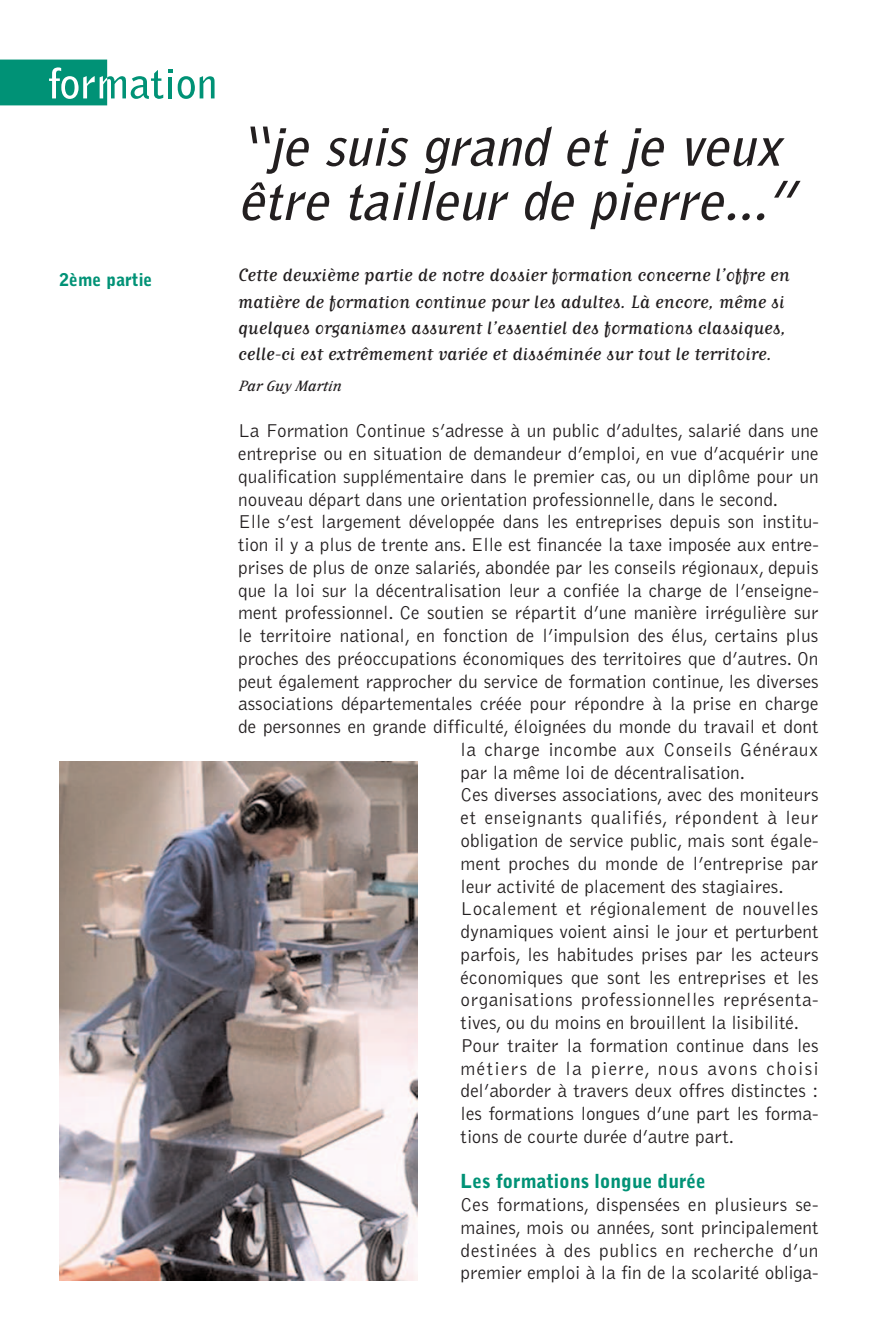
<style>
.page{position:relative;width:893px;height:1340px;background:#fff}
.page>*{position:absolute;margin:0;border:0;box-sizing:border-box;transform-origin:0 0}
.t1{font:italic 700 52.5px/54.2px "Bell Gothic";color:#231f20}
.t2{font:21px/26.2px "Matrix Script";color:#231f20}
.t3{font:300 19.25px/22.8px "Bell Gothic";color:#231f20;text-align:justify}
.t4{font:300 19.25px "Bell Gothic";letter-spacing:.03em;color:#231f20}
.t5{font:300 19.25px "Bell Gothic";letter-spacing:.025em;color:#231f20}
.t6{font:300 19.25px "Bell Gothic";letter-spacing:.07em;color:#231f20}
.t7{font:900 19.25px "Bell Gothic";color:#009276}
.t8{font:italic 17.5px "Matrix Script";color:#231f20}
.t9{font:900 17.5px "Bell Gothic";color:#009276}
</style>
<div class="page">
<svg style="left:0;top:60px;width:215px;height:45px"></svg>
<img style="left:60px;top:761px;width:358px;height:519px">
<p class="t9" style="left:60px;top:273px;width:94px">2ème partie</p>
<h1 class="t1" style="left:238px;top:123px;width:569px">“je suis grand et je veux être tailleur de pierre...”</h1>
<p class="t2" style="left:238px;top:261px;width:553px">Cette deuxième partie de notre dossier formation concerne l’offre en matière de formation continue pour les adultes. Là encore, même si quelques organismes assurent l’essentiel des formations classiques, celle-ci est extrêmement variée et disséminée sur tout le territoire.</p>
<p class="t8" style="left:238px;top:375px;width:106px">Par Guy Martin</p>
<p class="t3" style="left:238px;top:420px;width:582px">La Formation Continue s’adresse à un public d’adultes, salarié dans une</p>
<p class="t3" style="left:238px;top:443px;width:582px">entreprise ou en situation de demandeur d’emploi, en vue d’acquérir une</p>
<p class="t3" style="left:238px;top:466px;width:582px">qualification supplémentaire dans le premier cas, ou un diplôme pour un</p>
<p class="t3" style="left:238px;top:489px;width:542px">nouveau départ dans une orientation professionnelle, dans le second.</p>
<p class="t3" style="left:238px;top:511px;width:582px">Elle s’est largement développée dans les entreprises depuis son institu-</p>
<p class="t3" style="left:238px;top:534px;width:582px">tion il y a plus de trente ans. Elle est financée la taxe imposée aux entre-</p>
<p class="t3" style="left:238px;top:557px;width:582px">prises de plus de onze salariés, abondée par les conseils régionaux, depuis</p>
<p class="t3" style="left:238px;top:580px;width:582px">que la loi sur la décentralisation leur a confiée la charge de l’enseigne-</p>
<p class="t3" style="left:238px;top:602px;width:582px">ment professionnel. Ce soutien se répartit d’une manière irrégulière sur</p>
<p class="t3" style="left:238px;top:625px;width:582px">le territoire national, en fonction de l’impulsion des élus, certains plus</p>
<p class="t3" style="left:238px;top:648px;width:582px">proches des préoccupations économiques des territoires que d’autres. On</p>
<p class="t3" style="left:238px;top:671px;width:582px">peut également rapprocher du service de formation continue, les diverses</p>
<p class="t3" style="left:238px;top:693px;width:582px">associations départementales créée pour répondre à la prise en charge</p>
<p class="t3" style="left:238px;top:716px;width:582px">de personnes en grande difficulté, éloignées du monde du travail et dont</p>
<p class="t5" style="left:461px;top:742px;width:359px">la charge incombe aux Conseils Généraux</p>
<p class="t3" style="left:461px;top:762px;width:286px">par la même loi de décentralisation.</p>
<p class="t3" style="left:461px;top:784px;width:359px">Ces diverses associations, avec des moniteurs</p>
<p class="t4" style="left:461px;top:810px;width:359px">et enseignants qualifiés, répondent à leur</p>
<p class="t3" style="left:461px;top:830px;width:359px">obligation de service public, mais sont égale-</p>
<p class="t3" style="left:461px;top:853px;width:359px">ment proches du monde de l’entreprise par</p>
<p class="t3" style="left:461px;top:875px;width:325px">leur activité de placement des stagiaires.</p>
<p class="t5" style="left:461px;top:901px;width:359px">Localement et régionalement de nouvelles</p>
<p class="t3" style="left:461px;top:921px;width:359px">dynamiques voient ainsi le jour et perturbent</p>
<p class="t3" style="left:461px;top:944px;width:360px">parfois, les habitudes prises par les acteurs</p>
<p class="t3" style="left:461px;top:966px;width:360px">économiques que sont les entreprises et les</p>
<p class="t4" style="left:461px;top:992px;width:359px">organisations professionnelles représenta-</p>
<p class="t3" style="left:461px;top:1012px;width:340px">tives, ou du moins en brouillent la lisibilité.</p>
<p class="t3" style="left:461px;top:1035px;width:360px">Pour traiter la formation continue dans les</p>
<p class="t6" style="left:461px;top:1061px;width:360px">métiers de la pierre, nous avons choisi</p>
<p class="t3" style="left:461px;top:1080px;width:360px">del’aborder à travers deux offres distinctes :</p>
<p class="t3" style="left:461px;top:1103px;width:359px">les formations longues d’une part les forma-</p>
<p class="t3" style="left:461px;top:1126px;width:275px">tions de courte durée d’autre part.</p>
<p class="t7" style="left:461px;top:1174px;width:247px">Les formations longue durée</p>
<p class="t3" style="left:461px;top:1194px;width:359px">Ces formations, dispensées en plusieurs se&shy;maines, mois ou années, sont principalement destinées à des publics en recherche d’un premier emploi à la fin de la scolarité obliga-</p>
</div>
